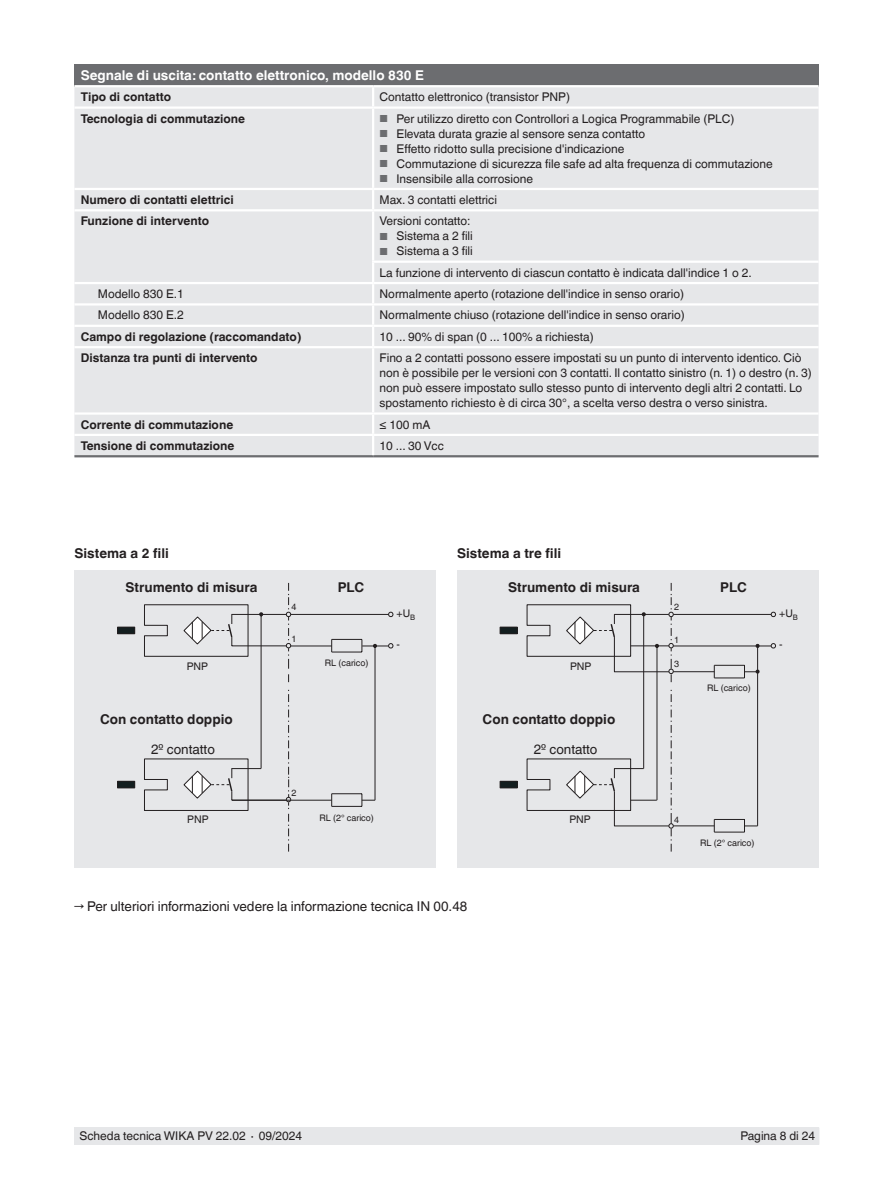
<style>
.page{position:relative;width:893px;height:1188px;background:#fff}
.page>*{position:absolute;margin:0;border:0;box-sizing:border-box;transform-origin:0 0}
.t1{font:700 13.5px "Helvetica World";color:#231f20}
.t2{font:13.5px "Helvetica World";color:#231f20}
.t3{font:700 13.5px "Helvetica World";color:#fff}
.t4{font:12px/15px "Helvetica World";color:#231f20}
.t5{font:700 12px "Helvetica World";color:#231f20}
.t6{font:10.5px "Helvetica World";color:#231f20}
.t7{font:9px "Helvetica World";color:#231f20}
.s1{font-size:10.2px;color:#6c6d70}
</style>
<div class="page">
<div style="left:74px;top:1127px;width:745px;height:18px;background:#e6e7e9"></div>
<div style="left:74px;top:64px;width:745px;height:22px;background:#6c6d70"></div>
<div style="left:74px;top:87px;width:745px;height:368px;background:#e6e7e9"></div>
<hr style="left:74px;top:188px;width:299px;height:2px;background:#fff">
<hr style="left:373px;top:188px;width:446px;height:2px;background:#fff">
<hr style="left:74px;top:455px;width:299px;height:2px;background:#6c6d70">
<hr style="left:373px;top:455px;width:446px;height:2px;background:#6c6d70">
<hr style="left:373px;top:209px;width:446px;height:2px;background:#fff">
<hr style="left:372px;top:261px;width:447px;height:2px;background:#fff">
<hr style="left:373px;top:282px;width:446px;height:2px;background:#fff">
<hr style="left:74px;top:209px;width:299px;height:2px;background:#fff">
<hr style="left:372px;top:211px;width:2px;height:50px;background:#fff">
<hr style="left:74px;top:282px;width:299px;height:2px;background:#fff">
<svg style="left:372px;top:190px;width:2px;height:19px"></svg>
<hr style="left:74px;top:106px;width:299px;height:3px;background:#fff">
<hr style="left:74px;top:303px;width:299px;height:3px;background:#fff">
<hr style="left:74px;top:325px;width:299px;height:2px;background:#fff">
<hr style="left:74px;top:346px;width:299px;height:2px;background:#fff">
<hr style="left:74px;top:412px;width:299px;height:3px;background:#fff">
<hr style="left:74px;top:434px;width:299px;height:2px;background:#fff">
<svg style="left:372px;top:87px;width:2px;height:19px"></svg>
<hr style="left:373px;top:106px;width:446px;height:3px;background:#fff">
<hr style="left:372px;top:109px;width:2px;height:79px;background:#fff">
<svg style="left:372px;top:263px;width:2px;height:83px"></svg>
<hr style="left:372px;top:348px;width:2px;height:64px;background:#fff">
<svg style="left:372px;top:415px;width:2px;height:40px"></svg>
<hr style="left:373px;top:303px;width:446px;height:3px;background:#fff">
<hr style="left:373px;top:325px;width:446px;height:2px;background:#fff">
<hr style="left:373px;top:346px;width:446px;height:2px;background:#fff">
<hr style="left:373px;top:412px;width:446px;height:3px;background:#fff">
<hr style="left:373px;top:434px;width:446px;height:2px;background:#fff">
<hr style="left:74px;top:85px;width:299px;height:2px;background:#fff">
<hr style="left:373px;top:85px;width:446px;height:2px;background:#fff">
<div style="left:75px;top:570px;width:361px;height:297px;background:#e6e7e9"></div>
<div style="left:457px;top:570px;width:362px;height:297px;background:#e6e7e9"></div>
<div style="left:117px;top:627px;width:18px;height:7px;background:#131e1f"></div>
<div style="left:117px;top:627px;width:18px;height:7px;border:1px solid #231f20"></div>
<div style="left:117px;top:781px;width:18px;height:7px;background:#131e1f"></div>
<div style="left:117px;top:781px;width:18px;height:7px;border:1px solid #231f20"></div>
<svg style="left:144px;top:583px;width:249px;height:269px"></svg>
<div style="left:500px;top:627px;width:17px;height:7px;background:#131e1f"></div>
<div style="left:500px;top:627px;width:17px;height:7px;border:1px solid #231f20"></div>
<div style="left:500px;top:781px;width:17px;height:7px;background:#131e1f"></div>
<div style="left:500px;top:781px;width:17px;height:7px;border:1px solid #231f20"></div>
<svg style="left:526px;top:583px;width:250px;height:269px"></svg>
<p class="t3" style="left:81px;top:67px;width:345px">Segnale di uscita: contatto elettronico, modello 830 E</p>
<p class="t5" style="left:81px;top:90px;width:92px">Tipo di contatto</p>
<p class="t4" style="left:379px;top:90px;width:192px">Contatto elettronico (transistor PNP)</p>
<p class="t5" style="left:81px;top:111px;width:166px">Tecnologia di commutazione</p>
<p class="t4" style="left:379px;top:111px;width:356px"><span class="s1">■</span> Per utilizzo diretto con Controllori a Logica Programmabile (PLC)</p>
<p class="t4" style="left:379px;top:126px;width:267px"><span class="s1">■</span> Elevata durata grazie al sensore senza contatto</p>
<p class="t4" style="left:379px;top:141px;width:246px"><span class="s1">■</span> Effetto ridotto sulla precisione d'indicazione</p>
<p class="t4" style="left:379px;top:156px;width:395px"><span class="s1">■</span> Commutazione di sicurezza file safe ad alta frequenza di commutazione</p>
<p class="t4" style="left:379px;top:171px;width:155px"><span class="s1">■</span> Insensibile alla corrosione</p>
<p class="t5" style="left:81px;top:193px;width:155px">Numero di contatti elettrici</p>
<p class="t4" style="left:379px;top:192px;width:119px">Max. 3 contatti elettrici</p>
<p class="t5" style="left:81px;top:214px;width:130px">Funzione di intervento</p>
<p class="t4" style="left:379px;top:214px;width:93px">Versioni contatto:</p>
<p class="t4" style="left:379px;top:229px;width:95px"><span class="s1">■</span> Sistema a 2 fili</p>
<p class="t4" style="left:379px;top:241px;width:374px;line-height:21.3px"><span class="s1">■</span> Sistema a 3 fili<br>La funzione di intervento di ciascun contatto è indicata dall'indice 1 o 2.</p>
<p class="t4" style="left:98px;top:286px;width:88px">Modello 830 E.1</p>
<p class="t4" style="left:379px;top:286px;width:306px">Normalmente aperto (rotazione dell'indice in senso orario)</p>
<p class="t4" style="left:98px;top:308px;width:88px">Modello 830 E.2</p>
<p class="t4" style="left:379px;top:308px;width:307px">Normalmente chiuso (rotazione dell'indice in senso orario)</p>
<p class="t5" style="left:81px;top:330px;width:222px">Campo di regolazione (raccomandato)</p>
<p class="t4" style="left:379px;top:329px;width:216px">10 ... 90% di span (0 ... 100% a richiesta)</p>
<p class="t5" style="left:81px;top:351px;width:178px">Distanza tra punti di intervento</p>
<p class="t4" style="left:379px;top:351px;width:434px">Fino a 2 contatti possono essere impostati su un punto di intervento identico. Ciò non è possibile per le versioni con 3 contatti. Il contatto sinistro (n. 1) o destro (n. 3) non può essere impostato sullo stesso punto di intervento degli altri 2 contatti. Lo spostamento richiesto è di circa 30°, a scelta verso destra o verso sinistra.</p>
<p class="t5" style="left:81px;top:417px;width:154px">Corrente di commutazione</p>
<p class="t4" style="left:379px;top:417px;width:52px">≤ 100 mA</p>
<p class="t5" style="left:81px;top:439px;width:155px">Tensione di commutazione</p>
<p class="t4" style="left:379px;top:438px;width:66px">10 ... 30 Vcc</p>
<p class="t1" style="left:75px;top:546px;width:96px">Sistema a 2 fili</p>
<p class="t1" style="left:457px;top:546px;width:106px">Sistema a tre fili</p>
<p class="t1" style="left:126px;top:580px;width:133px">Strumento di misura</p>
<p class="t1" style="left:338px;top:580px;width:28px">PLC</p>
<p class="t1" style="left:508px;top:580px;width:133px">Strumento di misura</p>
<p class="t1" style="left:720px;top:580px;width:28px">PLC</p>
<p class="t6" style="left:397px;top:607px;width:20px">+U<sub>B</sub></p>
<p class="t6" style="left:397px;top:638px;width:5px">-</p>
<p class="t7" style="left:291px;top:602px;width:7px">4</p>
<p class="t7" style="left:291px;top:633px;width:7px">1</p>
<p class="t7" style="left:674px;top:602px;width:7px">2</p>
<p class="t7" style="left:674px;top:635px;width:7px">1</p>
<p class="t7" style="left:674px;top:659px;width:7px">3</p>
<p class="t7" style="left:325px;top:657px;width:45px">RL (carico)</p>
<p class="t6" style="left:187px;top:660px;width:23px">PNP</p>
<p class="t6" style="left:570px;top:660px;width:23px">PNP</p>
<p class="t1" style="left:100px;top:711px;width:134px">Con contatto doppio</p>
<p class="t2" style="left:151px;top:741px;width:65px">2º contatto</p>
<p class="t6" style="left:187px;top:813px;width:23px">PNP</p>
<p class="t7" style="left:291px;top:788px;width:7px">2</p>
<p class="t7" style="left:319px;top:812px;width:56px">RL (2° carico)</p>
<p class="t1" style="left:483px;top:711px;width:134px">Con contatto doppio</p>
<p class="t2" style="left:534px;top:741px;width:65px">2º contatto</p>
<p class="t6" style="left:569px;top:813px;width:23px">PNP</p>
<p class="t2" style="left:74px;top:899px;width:394px">→ Per ulteriori informazioni vedere la informazione tecnica IN 00.48</p>
<p class="t7" style="left:707px;top:683px;width:45px">RL (carico)</p>
<p class="t7" style="left:674px;top:815px;width:7px">4</p>
<p class="t7" style="left:700px;top:838px;width:56px">RL (2° carico)</p>
<p class="t6" style="left:779px;top:607px;width:20px">+U<sub>B</sub></p>
<p class="t6" style="left:779px;top:639px;width:5px">-</p>
<p class="t4" style="left:80px;top:1129px;width:224px">Scheda tecnica WIKA PV 22.02 ∙ 09/2024</p>
<p class="t4" style="left:740px;top:1129px;width:76px">Pagina 8 di 24</p>
</div>
